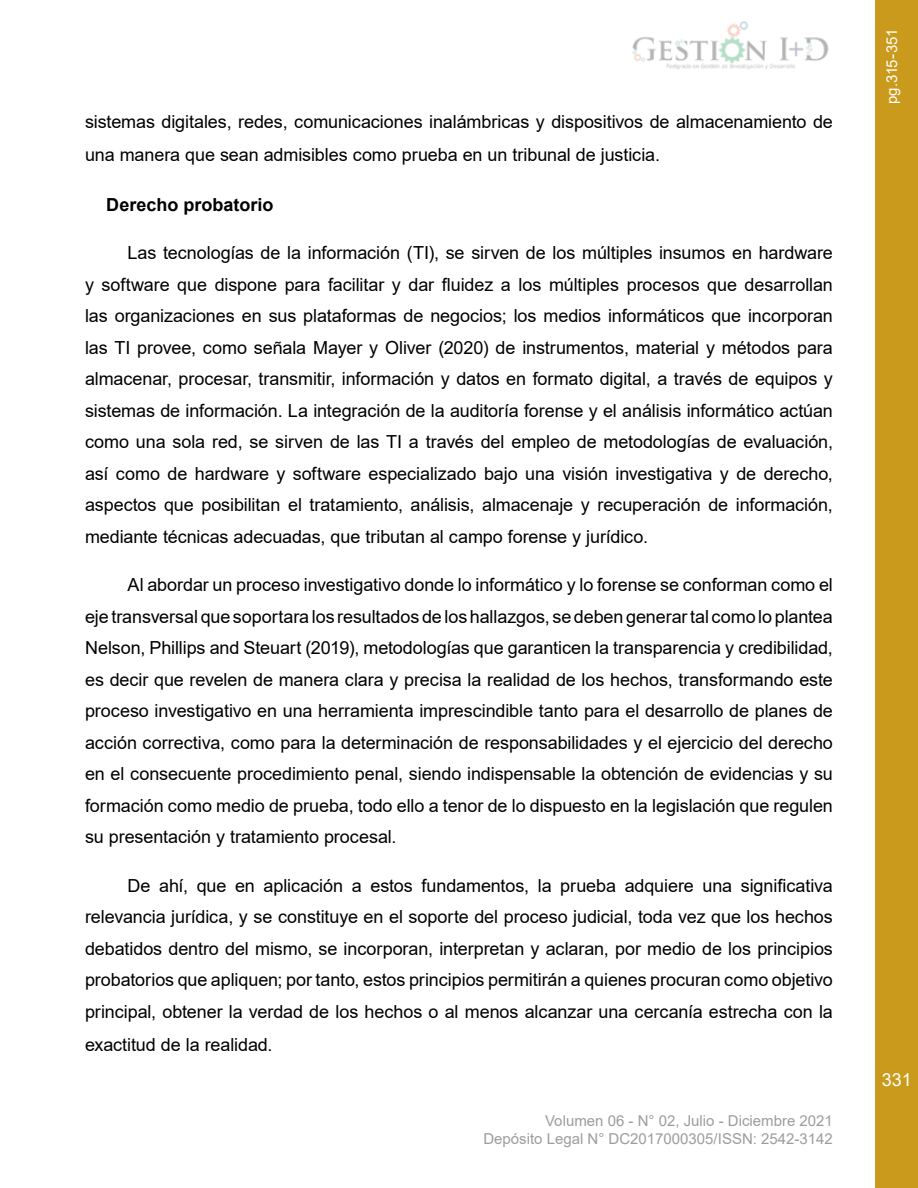
<style>
.page{position:relative;width:918px;height:1188px;background:#fff}
.page>*{position:absolute;margin:0;border:0;box-sizing:border-box;transform-origin:0 0}
.t1{font:18px/31.5px "Arial";letter-spacing:-.005em;color:#000;text-align:justify}
.t2{font:700 18px "Arial";color:#000}
.t3{font:18px "Arial";color:#fff}
.t4{font:15px/18px "Arial";color:#9d9d9c;text-align:right}
.t5{font:15px "Arial";letter-spacing:-.035em;color:#fff}
</style>
<div class="page">
<div style="left:876px;top:0;width:42px;height:1188px;background:#c99a1b"></div>
<img style="left:632px;top:21px;width:197px;height:49px">
<p class="t1" style="left:85px;top:105px;width:749px;line-height:33px">sistemas digitales, redes, comunicaciones inalámbricas y dispositivos de almacenamiento de una manera que sean admisibles como prueba en un tribunal de justicia.</p>
<p class="t2" style="left:106px;top:192px;width:169px">Derecho probatorio</p>
<p class="t1" style="left:85px;top:237px;width:749px;text-indent:43px">Las tecnologías de la información (TI), se sirven de los múltiples insumos en hardware y software que dispone para facilitar y dar fluidez a los múltiples procesos que desarrollan las organizaciones en sus plataformas de negocios; los medios informáticos que incorporan las TI provee, como señala Mayer y Oliver (2020) de instrumentos, material y métodos para almacenar, procesar, transmitir, información y datos en formato digital, a través de equipos y sistemas de información. La integración de la auditoría forense y el análisis informático actúan como una sola red, se sirven de las TI a través del empleo de metodologías de evaluación, así como de hardware y software especializado bajo una visión investigativa y de derecho, aspectos que posibilitan el tratamiento, análisis, almacenaje y recuperación de información, mediante técnicas adecuadas, que tributan al campo forense y jurídico.</p>
<p class="t1" style="left:85px;top:569px;width:749px;text-indent:43px">Al abordar un proceso investigativo donde lo informático y lo forense se conforman como el eje transversal que soportara los resultados de los hallazgos, se deben generar tal como lo plantea Nelson, Phillips and Steuart (2019), metodologías que garanticen la transparencia y credibilidad, es decir que revelen de manera clara y precisa la realidad de los hechos, transformando este proceso investigativo en una herramienta imprescindible tanto para el desarrollo de planes de acción correctiva, como para la determinación de responsabilidades y el ejercicio del derecho en el consecuente procedimiento penal, siendo indispensable la obtención de evidencias y su formación como medio de prueba, todo ello a tenor de lo dispuesto en la legislación que regulen su presentación y tratamiento procesal.</p>
<p class="t1" style="left:85px;top:870px;width:749px;text-indent:43px">De ahí, que en aplicación a estos fundamentos, la prueba adquiere una significativa relevancia jurídica, y se constituye en el soporte del proceso judicial, toda vez que los hechos debatidos dentro del mismo, se incorporan, interpretan y aclaran, por medio de los principios probatorios que apliquen; por tanto, estos principios permitirán a quienes procuran como objetivo principal, obtener la verdad de los hechos o al menos alcanzar una cercanía estrecha con la exactitud de la realidad.</p>
<p class="t4" style="left:483px;top:1112px;width:351px">Volumen 06 - N° 02, Julio - Diciembre 2021<br>Depósito Legal N° DC2017000305/ISSN: 2542-3142</p>
<p class="t5" style="left:882px;top:104px;width:77px;rotate:-90deg">pg.315-351</p>
<p class="t3" style="left:882px;top:1068px;width:32px">331</p>
</div>
